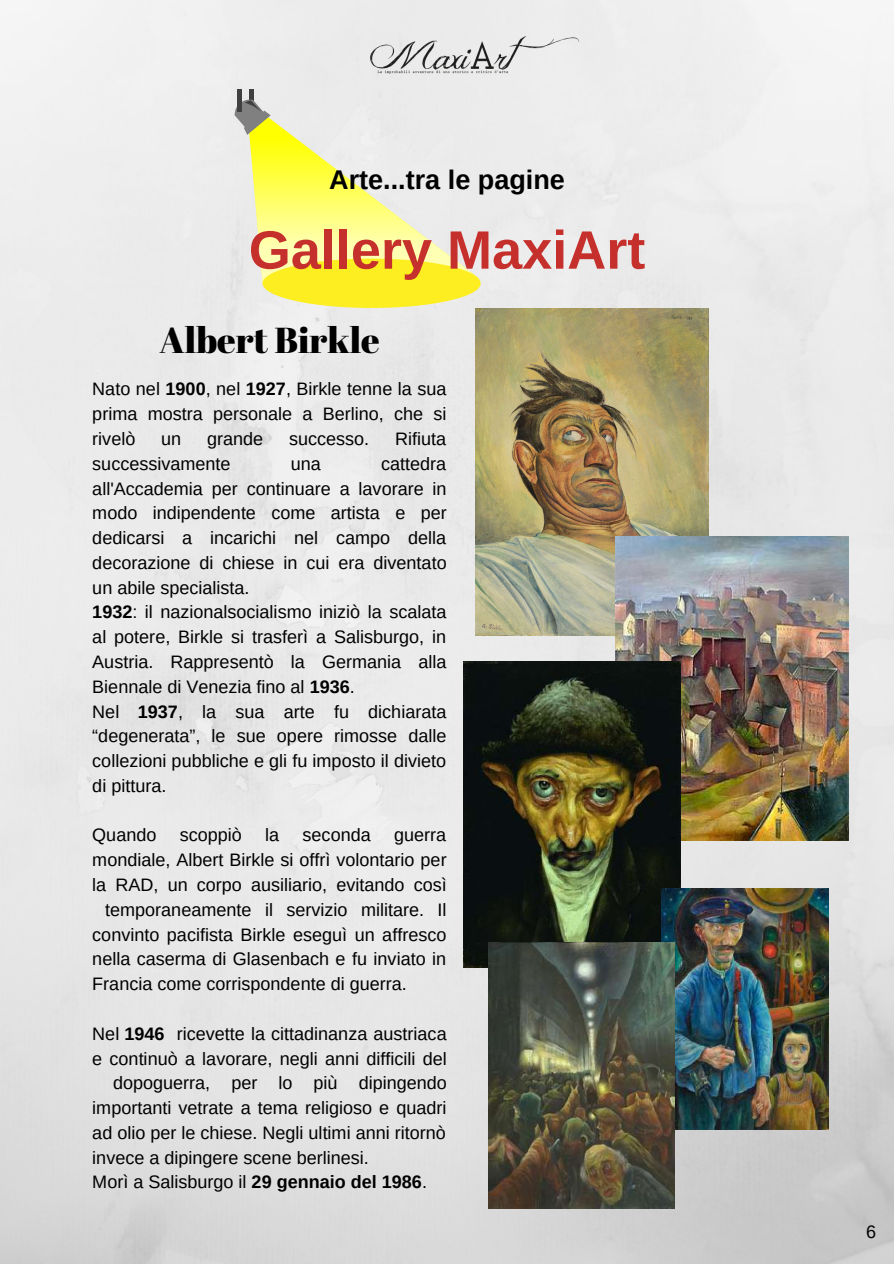
<style>
.page{position:relative;width:894px;height:1264px;background:#fff}
.page>*{position:absolute;margin:0;border:0;box-sizing:border-box;transform-origin:0 0}
.t1{font:700 54px "Arimo";color:#c6302c}
.t2{font:36px "Abril Fatface";color:#000}
.t3{font:700 27px "Arimo";color:#000}
.t4{font:18px/24.8px "Arimo";color:#000;text-align:justify}
.s1{font-weight:700}
</style>
<div class="page">
<img style="left:0;top:0;width:893px;height:1263px">
<img style="left:312px;top:33px;width:270px;height:46px">
<hr style="left:249px;top:90px;width:4px;height:22px;background:#404040">
<hr style="left:237px;top:90px;width:4px;height:22px;background:#404040">
<svg style="left:233px;top:98px;width:247px;height:210px;background:#f2f0a4"></svg>
<img style="left:475px;top:309px;width:233px;height:326px">
<img style="left:615px;top:536px;width:232px;height:304px">
<img style="left:463px;top:661px;width:217px;height:306px">
<img style="left:661px;top:888px;width:167px;height:241px">
<img style="left:488px;top:942px;width:186px;height:266px">
<h3 class="t3" style="left:329px;top:165px;width:237px">Arte...tra le pagine</h3>
<h1 class="t1" style="left:249px;top:220px;width:398px">Gallery MaxiArt</h1>
<h2 class="t2" style="left:160px;top:314px;width:222px">Albert Birkle</h2>
<p class="t4" style="left:92px;top:377px;width:356px">Nato nel <span class="s1">1900</span>, nel <span class="s1">1927</span>, Birkle tenne la sua prima mostra personale a Berlino, che si rivelò</p>
<p class="t4" style="left:161px;top:426px;width:22px">un</p>
<p class="t4" style="left:207px;top:426px;width:58px">grande</p>
<p class="t4" style="left:289px;top:426px;width:82px">successo.</p>
<p class="t4" style="left:395px;top:426px;width:53px">Rifiuta</p>
<p class="t4" style="left:92px;top:451px;width:140px">successivamente</p>
<p class="t4" style="left:291px;top:451px;width:32px">una</p>
<p class="t4" style="left:92px;top:451px;width:356px;text-align:left;text-indent:289px">cattedra all'Accademia per continuare a lavorare in modo indipendente come artista e per dedicarsi a incarichi nel campo della decorazione di chiese in cui era diventato un abile specialista.<br><span class="s1">1932</span>: il nazionalsocialismo iniziò la scalata al potere, Birkle si trasferì a Salisburgo, in Austria. Rappresentò la Germania alla Biennale di Venezia fino al <span class="s1">1936</span>.<br>Nel <span class="s1">1937</span>, la sua arte fu dichiarata “degenerata”, le sue opere rimosse dalle collezioni pubbliche e gli fu imposto il divieto di pittura.</p>
<p class="t4" style="left:92px;top:822px;width:66px">Quando</p>
<p class="t4" style="left:180px;top:822px;width:64px">scoppiò</p>
<p class="t4" style="left:265px;top:822px;width:16px">la</p>
<p class="t4" style="left:302px;top:822px;width:70px">seconda</p>
<p class="t4" style="left:394px;top:822px;width:54px">guerra</p>
<p class="t4" style="left:92px;top:847px;width:356px">mondiale, Albert Birkle si offrì volontario per</p>
<p class="t4" style="left:92px;top:872px;width:356px">la RAD, un corpo ausiliario, evitando così</p>
<p class="t4" style="left:105px;top:897px;width:343px">temporaneamente il servizio militare. Il</p>
<p class="t4" style="left:92px;top:922px;width:355px">convinto pacifista Birkle eseguì un affresco</p>
<p class="t4" style="left:92px;top:946px;width:355px">nella caserma di Glasenbach e fu inviato in</p>
<p class="t4" style="left:92px;top:971px;width:316px">Francia come corrispondente di guerra.</p>
<p class="t4" style="left:92px;top:1021px;width:356px">Nel <span class="s1">1946</span> ricevette la cittadinanza austriaca</p>
<p class="t4" style="left:92px;top:1045px;width:356px">e continuò a lavorare, negli anni difficili del</p>
<p class="t4" style="left:113px;top:1070px;width:335px">dopoguerra, per lo più dipingendo</p>
<p class="t4" style="left:92px;top:1095px;width:355px">importanti vetrate a tema religioso e quadri</p>
<p class="t4" style="left:92px;top:1120px;width:355px">ad olio per le chiese. Negli ultimi anni ritornò</p>
<p class="t4" style="left:92px;top:1144px;width:278px">invece a dipingere scene berlinesi.</p>
<p class="t4" style="left:92px;top:1169px;width:336px">Morì a Salisburgo il <span class="s1">29 gennaio del 1986</span>.</p>
<p class="t4" style="left:865px;top:1219px;width:12px">6</p>
</div>
